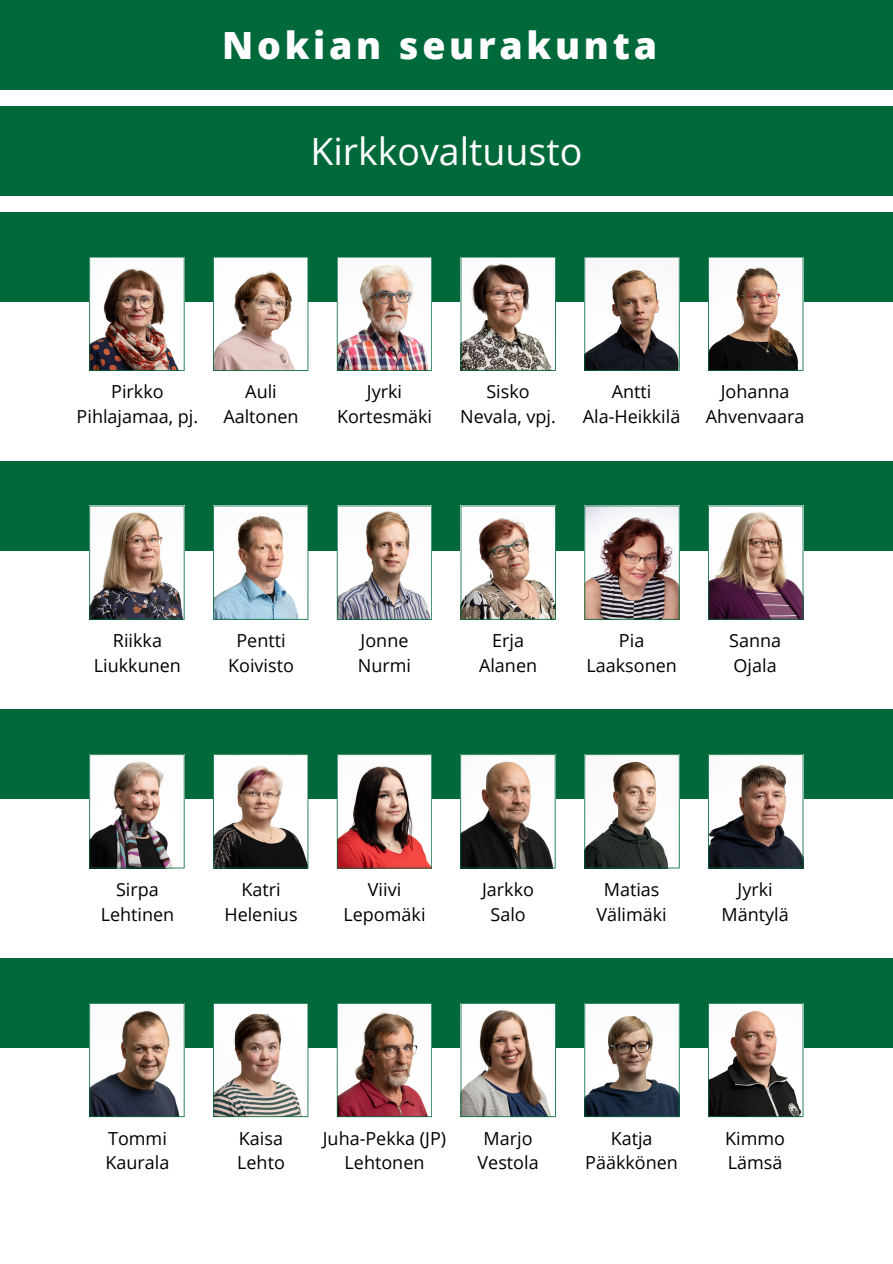
<style>
.page{position:relative;width:893px;height:1264px;background:#fff}
.page>*{position:absolute;margin:0;border:0;box-sizing:border-box;transform-origin:0 0}
.t1{font:800 37.5px "Open Sans";letter-spacing:.1em;color:#fff}
.t2{font:37.5px "Open Sans";color:#fff}
.t3{font:18px "Open Sans";color:#000}
</style>
<div class="page">
<div style="left:0;top:0;width:892px;height:89px;background:#00693c"></div>
<div style="left:0;top:212px;width:892px;height:89px;background:#00693c"></div>
<img style="left:89px;top:257px;width:95px;height:114px">
<svg style="left:213px;top:257px;width:95px;height:114px"></svg>
<svg style="left:584px;top:257px;width:95px;height:114px"></svg>
<img style="left:460px;top:257px;width:96px;height:114px">
<img style="left:337px;top:257px;width:95px;height:114px">
<svg style="left:708px;top:257px;width:95px;height:114px"></svg>
<div style="left:0;top:461px;width:892px;height:89px;background:#00693c"></div>
<div style="left:0;top:709px;width:892px;height:89px;background:#00693c"></div>
<div style="left:0;top:958px;width:892px;height:89px;background:#00693c"></div>
<img style="left:89px;top:505px;width:95px;height:114px">
<img style="left:213px;top:505px;width:95px;height:114px">
<img style="left:584px;top:505px;width:95px;height:114px">
<img style="left:460px;top:505px;width:96px;height:114px">
<img style="left:337px;top:505px;width:95px;height:114px">
<img style="left:708px;top:505px;width:95px;height:114px">
<img style="left:89px;top:754px;width:95px;height:114px">
<img style="left:213px;top:754px;width:95px;height:114px">
<svg style="left:584px;top:754px;width:95px;height:114px"></svg>
<svg style="left:337px;top:754px;width:95px;height:114px"></svg>
<svg style="left:708px;top:754px;width:95px;height:114px"></svg>
<svg style="left:89px;top:1003px;width:95px;height:114px"></svg>
<img style="left:213px;top:1003px;width:95px;height:114px">
<svg style="left:584px;top:1003px;width:95px;height:114px"></svg>
<img style="left:460px;top:1003px;width:96px;height:114px">
<img style="left:337px;top:1003px;width:95px;height:114px">
<svg style="left:708px;top:1003px;width:95px;height:114px"></svg>
<div style="left:0;top:106px;width:892px;height:89px;background:#00693c"></div>
<svg style="left:460px;top:754px;width:96px;height:114px"></svg>
<p class="t1" style="left:222px;top:19px;width:436px">Nokian seurakunta</p>
<p class="t2" style="left:310px;top:125px;width:273px">Kirkkovaltuusto</p>
<p class="t3" style="left:111px;top:378px;width:54px">Pirkko</p>
<p class="t3" style="left:77px;top:403px;width:123px">Pihlajamaa, pj.</p>
<p class="t3" style="left:245px;top:378px;width:33px">Auli</p>
<p class="t3" style="left:223px;top:403px;width:77px">Aaltonen</p>
<p class="t3" style="left:367px;top:378px;width:37px">Jyrki</p>
<p class="t3" style="left:337px;top:403px;width:96px">Kortesmäki</p>
<p class="t3" style="left:486px;top:378px;width:45px">Sisko</p>
<p class="t3" style="left:460px;top:403px;width:97px">Nevala, vpj.</p>
<p class="t3" style="left:611px;top:378px;width:41px">Antti</p>
<p class="t3" style="left:582px;top:403px;width:99px">Ala-Heikkilä</p>
<p class="t3" style="left:720px;top:378px;width:70px">Johanna</p>
<p class="t3" style="left:705px;top:403px;width:100px">Ahvenvaara</p>
<p class="t3" style="left:113px;top:628px;width:51px">Riikka</p>
<p class="t3" style="left:94px;top:652px;width:88px">Liukkunen</p>
<p class="t3" style="left:236px;top:628px;width:51px">Pentti</p>
<p class="t3" style="left:228px;top:652px;width:67px">Koivisto</p>
<p class="t3" style="left:360px;top:628px;width:49px">Jonne</p>
<p class="t3" style="left:358px;top:652px;width:55px">Nurmi</p>
<p class="t3" style="left:492px;top:628px;width:33px">Erja</p>
<p class="t3" style="left:479px;top:652px;width:60px">Alanen</p>
<p class="t3" style="left:619px;top:628px;width:27px">Pia</p>
<p class="t3" style="left:586px;top:652px;width:92px">Laaksonen</p>
<p class="t3" style="left:729px;top:628px;width:53px">Sanna</p>
<p class="t3" style="left:733px;top:652px;width:45px">Ojala</p>
<p class="t3" style="left:116px;top:876px;width:44px">Sirpa</p>
<p class="t3" style="left:101px;top:901px;width:75px">Lehtinen</p>
<p class="t3" style="left:241px;top:876px;width:41px">Katri</p>
<p class="t3" style="left:224px;top:901px;width:75px">Helenius</p>
<p class="t3" style="left:368px;top:876px;width:35px">Viivi</p>
<p class="t3" style="left:343px;top:901px;width:83px">Lepomäki</p>
<p class="t3" style="left:482px;top:876px;width:53px">Jarkko</p>
<p class="t3" style="left:490px;top:901px;width:37px">Salo</p>
<p class="t3" style="left:603px;top:876px;width:57px">Matias</p>
<p class="t3" style="left:596px;top:901px;width:72px">Välimäki</p>
<p class="t3" style="left:737px;top:876px;width:37px">Jyrki</p>
<p class="t3" style="left:721px;top:901px;width:69px">Mäntylä</p>
<p class="t3" style="left:108px;top:1125px;width:60px">Tommi</p>
<p class="t3" style="left:105px;top:1150px;width:65px">Kaurala</p>
<p class="t3" style="left:239px;top:1125px;width:46px">Kaisa</p>
<p class="t3" style="left:237px;top:1150px;width:49px">Lehto</p>
<p class="t3" style="left:323px;top:1125px;width:125px">Juha-Pekka (JP)</p>
<p class="t3" style="left:344px;top:1150px;width:81px">Lehtonen</p>
<p class="t3" style="left:483px;top:1125px;width:50px">Marjo</p>
<p class="t3" style="left:477px;top:1150px;width:63px">Vestola</p>
<p class="t3" style="left:610px;top:1125px;width:43px">Katja</p>
<p class="t3" style="left:585px;top:1150px;width:94px">Pääkkönen</p>
<p class="t3" style="left:725px;top:1125px;width:61px">Kimmo</p>
<p class="t3" style="left:727px;top:1150px;width:56px">Lämsä</p>
</div>
